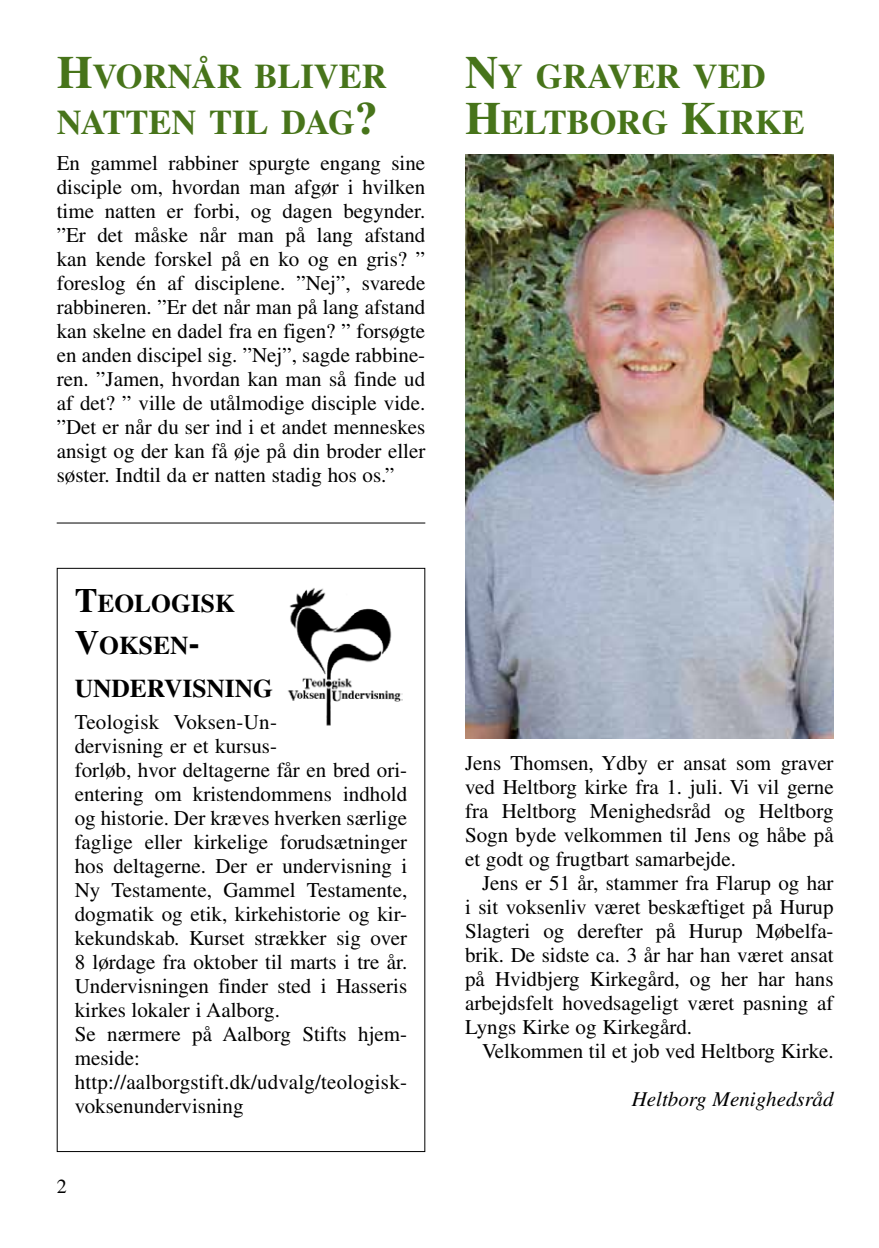
<style>
.page{position:relative;width:879px;height:1248px;background:#fff}
.page>*{position:absolute;margin:0;border:0;box-sizing:border-box;transform-origin:0 0}
.t1{font:700 34.4px/46px "Times";color:#47741a}
.t2{font:700 25.6px/42px "Times";color:#000}
.t3{font:21px/24px "Times";color:#000;text-align:justify}
.t4{font:italic 21px "Times";color:#000}
.t5{font:20px "Times";color:#000}
.s1{font-size:46px}
.s2{font-size:34px}
</style>
<div class="page">
<img style="left:287px;top:588px;width:116px;height:137px">
<hr style="left:57px;top:522px;width:368px;height:1px;background:#000">
<img style="left:465px;top:154px;width:368px;height:584px">
<h1 class="t1" style="left:57px;top:52px;width:331px"><span class="s1">H</span>VORNÅR BLIVER<br>NATTEN TIL DAG<span class="s1">?</span></h1>
<p class="t3" style="left:57px;top:150px;width:370px">En gammel rabbiner spurgte engang sine disciple om, hvordan man afgør i hvilken time natten er forbi, og dagen begynder. ”Er det måske når man på lang afstand kan kende forskel på en ko og en gris? ” foreslog én af disciplene. ”Nej”, svarede rabbineren. ”Er det når man på lang afstand kan skelne en dadel fra en figen? ” forsøgte en anden discipel sig. ”Nej”, sagde rabbine&shy;ren. ”Jamen, hvordan kan man så finde ud af det? ” ville de utålmodige disciple vide. ”Det er når du ser ind i et andet menneskes ansigt og der kan få øje på din broder eller søster. Indtil da er natten stadig hos os.”</p>
<h1 class="t1" style="left:465px;top:52px;width:341px"><span class="s1">N</span>Y GRAVER VED<br><span class="s1">H</span>ELTBORG <span class="s1">K</span>IRKE</h1>
<p class="t2" style="left:75px;top:582px;width:200px"><span class="s2">T</span>EOLOGISK<br><span class="s2">V</span>OKSEN<span class="s2">-<br></span>UNDERVISNING</p>
<p class="t3" style="left:75px;top:709px;width:334px;text-align:left">Teologisk Voksen-Un-<br>dervisning er et kursus-<br>forløb, hvor deltagerne får en bred ori&shy;entering om kristendommens indhold og historie. Der kræves hverken særlige faglige eller kirkelige forudsætninger hos deltagerne. Der er undervisning i Ny Testamente, Gammel Testamente, dogmatik og etik, kirkehistorie og kir&shy;kekundskab. Kurset strækker sig over 8 lørdage fra oktober til marts i tre år.<br>Undervisningen finder sted i Hasseris kirkes lokaler i Aalborg.<br>Se nærmere på Aalborg Stifts hjem&shy;meside: http://aalborgstift.dk/udvalg/teologisk&shy;voksenundervisning</p>
<p class="t5" style="left:57px;top:1174px;width:11px">2</p>
<p class="t3" style="left:465px;top:750px;width:370px">Jens Thomsen, Ydby er ansat som graver ved Heltborg kirke fra 1. juli. Vi vil gerne fra Heltborg Menighedsråd og Heltborg Sogn byde velkommen til Jens og håbe på et godt og frugtbart samarbejde.</p>
<p class="t3" style="left:465px;top:870px;width:370px;text-indent:17px">Jens er 51 år, stammer fra Flarup og har i sit voksenliv været beskæftiget på Hurup Slagteri og derefter på Hurup Møbelfa&shy;brik. De sidste ca. 3 år har han været ansat på Hvidbjerg Kirkegård, og her har hans arbejdsfelt hovedsageligt været pasning af Lyngs Kirke og Kirkegård.</p>
<p class="t3" style="left:482px;top:1038px;width:353px">Velkommen til et job ved Heltborg Kirke.</p>
<p class="t4" style="left:632px;top:1087px;width:203px">Heltborg Menighedsråd</p>
</div>
